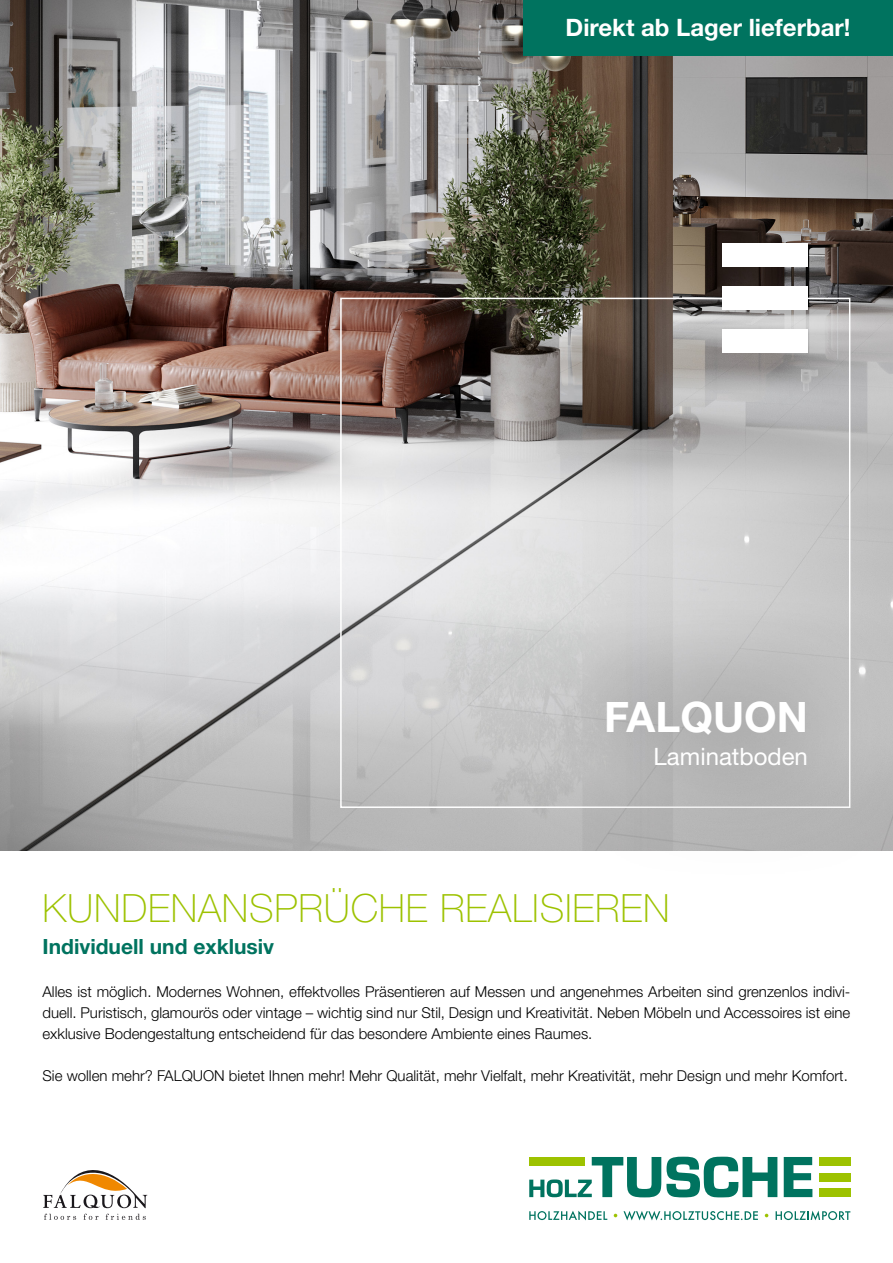
<style>
.page{position:relative;width:893px;height:1263px;background:#fff}
.page>*{position:absolute;margin:0;border:0;box-sizing:border-box;transform-origin:0 0}
.t1{font:700 42px "Helvetica Neue LT Std";color:#fff}
.t2{font:100 39px "Helvetica Neue LT Std";letter-spacing:.02em;color:#9dc200}
.t3{font:700 24px "Helvetica Neue LT Std";color:#fff}
.t4{font:24px "Helvetica Neue LT Std";color:#fff}
.t5{font:700 21px "Helvetica Neue LT Std";color:#00735f}
.t6{font:300 15px/21px "Helvetica Neue LT Std";color:#000;text-align:justify}
</style>
<div class="page">
<img style="left:0;top:0;width:893px;height:850px">
<div style="left:523px;top:0;width:370px;height:55px;background:#00735f"></div>
<svg style="left:529px;top:1211px;width:78px;height:9px"></svg>
<svg style="left:623px;top:1211px;width:135px;height:9px"></svg>
<svg style="left:776px;top:1210px;width:74px;height:10px"></svg>
<svg style="left:784px;top:1157px;width:28px;height:40px"></svg>
<div style="left:819px;top:1157px;width:31px;height:8px;background:#9dc200"></div>
<div style="left:819px;top:1173px;width:31px;height:8px;background:#9dc200"></div>
<div style="left:819px;top:1188px;width:31px;height:9px;background:#9dc200"></div>
<svg style="left:529px;top:1157px;width:248px;height:40px"></svg>
<div style="left:723px;top:243px;width:85px;height:23px;background:#fff"></div>
<div style="left:723px;top:286px;width:85px;height:23px;background:#fff"></div>
<div style="left:723px;top:329px;width:85px;height:23px;background:#fff"></div>
<svg style="left:511px;top:600px;width:382px;height:251px;background:#bdbdbd"></svg>
<svg style="left:43px;top:1170px;width:104px;height:50px"></svg>
<h3 class="t3" style="left:566px;top:13px;width:286px">Direkt ab Lager lieferbar!</h3>
<h1 class="t1" style="left:604px;top:691px;width:205px">FALQUON</h1>
<h3 class="t4" style="left:654px;top:743px;width:156px">Laminatboden</h3>
<h2 class="t2" style="left:43px;top:886px;width:628px">KUNDENANSPRÜCHE REALISIEREN</h2>
<h3 class="t5" style="left:43px;top:933px;width:233px">Individuell und exklusiv</h3>
<p class="t6" style="left:43px;top:981px;width:809px">Alles ist möglich. Modernes Wohnen, effektvolles Präsentieren auf Messen und angenehmes Arbeiten sind grenzenlos indivi&shy;duell. Puristisch, glamourös oder vintage – wichtig sind nur Stil, Design und Kreativität. Neben Möbeln und Accessoires ist eine exklusive Bodengestaltung entscheidend für das besondere Ambiente eines Raumes.</p>
<p class="t6" style="left:43px;top:1065px;width:807px">Sie wollen mehr? FALQUON bietet Ihnen mehr! Mehr Qualität, mehr Vielfalt, mehr Kreativität, mehr Design und mehr Komfort.</p>
</div>
